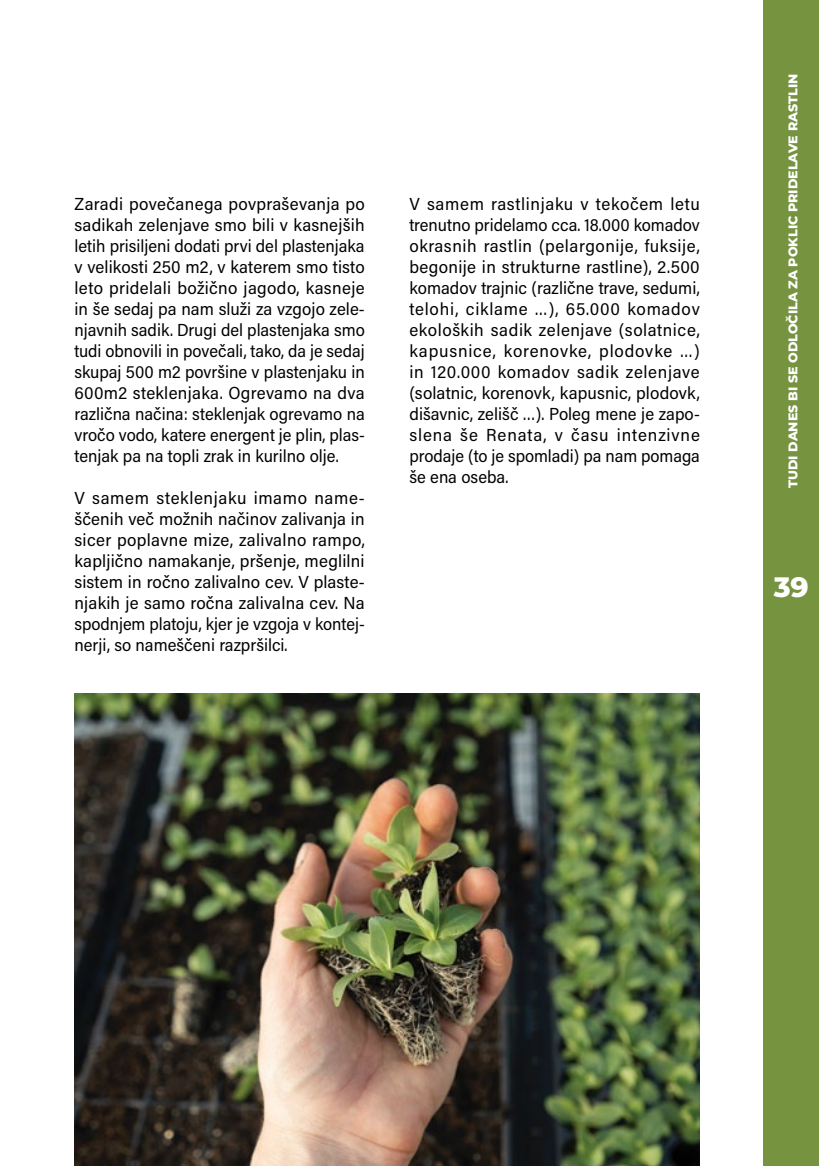
<style>
.page{position:relative;width:819px;height:1166px;background:#fff}
.page>*{position:absolute;margin:0;border:0;box-sizing:border-box;transform-origin:0 0}
.t1{font:800 28px "Montserrat";color:#fff}
.t2{font:17.5px/21px "Acumin Pro Semi Cond";color:#000;text-align:justify}
.t3{font:800 12.6px "Montserrat";color:#fff}
</style>
<div class="page">
<div style="left:763px;top:0;width:56px;height:1166px;background:#76933f"></div>
<img style="left:74px;top:693px;width:625px;height:473px">
<p class="t2" style="left:74px;top:193px;width:292px">Zaradi povečanega povpraševanja po sadikah zelenjave smo bili v kasnejših letih prisiljeni dodati prvi del plastenjaka v velikosti 250 m2, v katerem smo tisto leto pridelali božično jagodo, kasneje in še sedaj pa nam služi za vzgojo zele&shy;njavnih sadik. Drugi del plastenjaka smo tudi obnovili in povečali, tako, da je sedaj skupaj 500 m2 površine v plastenjaku in 600m2 steklenjaka. Ogrevamo na dva različna načina: steklenjak ogrevamo na vročo vodo, katere energent je plin, plas&shy;tenjak pa na topli zrak in kurilno olje.</p>
<p class="t2" style="left:74px;top:487px;width:292px">V samem steklenjaku imamo name&shy;ščenih več možnih načinov zalivanja in sicer poplavne mize, zalivalno rampo, kapljično namakanje, pršenje, meglilni sistem in ročno zalivalno cev. V plaste&shy;njakih je samo ročna zalivalna cev. Na spodnjem platoju, kjer je vzgoja v kontej&shy;nerji, so nameščeni razpršilci.</p>
<p class="t2" style="left:409px;top:193px;width:292px">V samem rastlinjaku v tekočem letu trenutno pridelamo cca. 18.000 komadov okrasnih rastlin (pelargonije, fuksije, begonije in strukturne rastline), 2.500 komadov trajnic (različne trave, sedumi, telohi, ciklame …), 65.000 komadov ekoloških sadik zelenjave (solatnice, kapusnice, korenovke, plodovke …) in 120.000 komadov sadik zelenjave (solatnic, korenovk, kapusnic, plodovk, dišavnic, zelišč …). Poleg mene je zapo&shy;slena še Renata, v času intenzivne prodaje (to je spomladi) pa nam pomaga še ena oseba.</p>
<p class="t3" style="left:783px;top:488px;width:415px;rotate:-90deg">TUDI DANES BI SE ODLOČILA ZA POKLIC PRIDELAVE RASTLIN</p>
<h1 class="t1" style="left:773px;top:566px;width:37px">39</h1>
</div>
